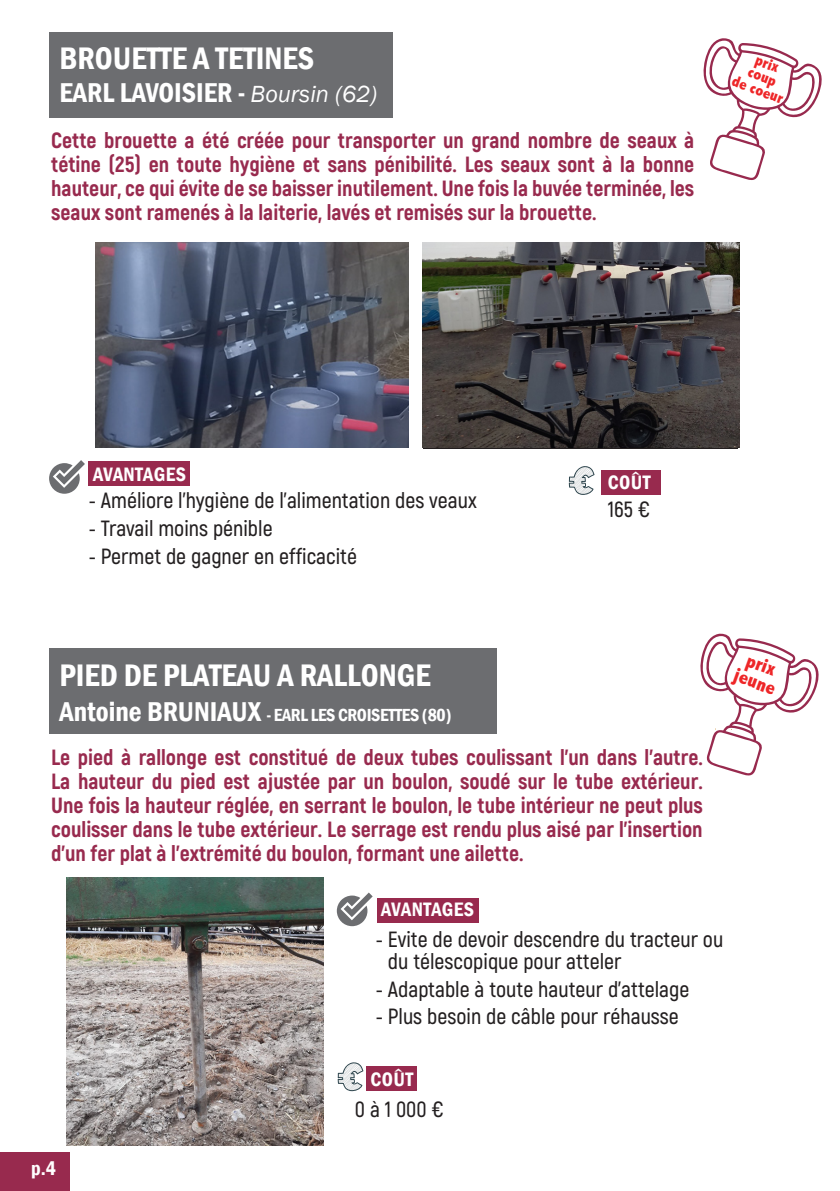
<style>
.page{position:relative;width:840px;height:1191px;background:#fff}
.page>*{position:absolute;margin:0;border:0;box-sizing:border-box;transform-origin:0 0}
.t1{font:600 condensed 32px "Franklin Gothic";color:#fff}
.t2{font:600 condensed 28px "Franklin Gothic";color:#fff}
.t3{font:800 22px/24px "Akrobat";color:#982a4e;text-align:justify}
.t4{font:600 22px/22px "Akrobat";color:#231f20}
.t5{font:600 condensed 20px "Franklin Gothic";letter-spacing:.02em;color:#fff}
.t6{font:800 condensed 20px/18px "Abadi";color:#ee2628;text-align:center}
.t7{font:600 condensed 18px "Franklin Gothic";letter-spacing:-.02em;color:#fff}
.t8{font:800 condensed 16px/14px "Abadi";color:#ee2628;text-align:center}
.s1{font-weight:400;font-style:italic;font-stretch:normal;font-size:24px}
.s2{font-size:28px}
</style>
<div class="page">
<div style="left:0;top:1152px;width:69px;height:39px;background:#982a4e"></div>
<div style="left:89px;top:461px;width:101px;height:25px;background:#982a4e"></div>
<div style="left:600px;top:469px;width:59px;height:25px;background:#982a4e"></div>
<div style="left:366px;top:1066px;width:50px;height:25px;background:#982a4e"></div>
<div style="left:377px;top:898px;width:101px;height:25px;background:#982a4e"></div>
<img style="left:67px;top:877px;width:256px;height:268px">
<div style="left:49px;top:33px;width:344px;height:85px;background:#6c6d70"></div>
<div style="left:49px;top:649px;width:447px;height:85px;background:#6c6d70"></div>
<svg style="left:49px;top:460px;width:36px;height:34px"></svg>
<svg style="left:568px;top:466px;width:26px;height:29px"></svg>
<svg style="left:336px;top:892px;width:36px;height:34px"></svg>
<svg style="left:337px;top:1062px;width:26px;height:29px"></svg>
<svg style="left:700px;top:633px;width:119px;height:143px"></svg>
<svg style="left:703px;top:38px;width:119px;height:142px"></svg>
<img style="left:96px;top:243px;width:312px;height:205px">
<img style="left:422px;top:243px;width:316px;height:205px">
<p class="t1" style="left:60px;top:37px;width:256px">BROUETTE A TETINES</p>
<p class="t2" style="left:60px;top:74px;width:319px">EARL LAVOISIER - <span class="s1">Boursin (62)</span></p>
<p class="t3" style="left:51px;top:128px;width:644px">Cette brouette a été créée pour transporter un grand nombre de seaux à tétine (25) en toute hygiène et sans pénibilité. Les seaux sont à la bonne hauteur, ce qui évite de se baisser inutilement. Une fois la buvée terminée, les seaux sont ramenés à la laiterie, lavés et remisés sur la brouette.</p>
<p class="t8" style="left:744px;top:47px;width:55px;rotate:20deg">prix coup<br>de coeur</p>
<p class="t5" style="left:93px;top:461px;width:94px">AVANTAGES</p>
<p class="t4" style="left:89px;top:490px;width:389px">- Améliore l’hygiène de l’alimentation des veaux</p>
<p class="t4" style="left:89px;top:517px;width:185px">- Travail moins pénible</p>
<p class="t4" style="left:89px;top:545px;width:269px">- Permet de gagner en efficacité</p>
<p class="t5" style="left:607px;top:469px;width:44px">COÛT</p>
<p class="t4" style="left:607px;top:498px;width:44px">165 €</p>
<p class="t1" style="left:60px;top:653px;width:372px">PIED DE PLATEAU A RALLONGE</p>
<p class="t7" style="left:60px;top:703px;width:393px"><span class="s2">Antoine BRUNIAUX</span> - EARL LES CROISETTES (80)</p>
<p class="t3" style="left:51px;top:745px;width:652px">Le pied à rallonge est constitué de deux tubes coulissant l’un dans l’autre.<br>La hauteur du pied est ajustée par un boulon, soudé sur le tube extérieur.<br>Une fois la hauteur réglée, en serrant le boulon, le tube intérieur ne peut plus coulisser dans le tube extérieur. Le serrage est rendu plus aisé par l’insertion d’un fer plat à l’extrémité du boulon, formant une ailette.</p>
<p class="t6" style="left:743px;top:649px;width:45px;rotate:20deg">prix jeune</p>
<p class="t5" style="left:381px;top:896px;width:94px">AVANTAGES</p>
<p class="t4" style="left:388px;top:928px;width:336px;text-indent:-12px">- Evite de devoir descendre du tracteur ou du télescopique pour atteler</p>
<p class="t4" style="left:375px;top:978px;width:315px">- Adaptable à toute hauteur d’attelage</p>
<p class="t4" style="left:375px;top:1005px;width:304px">- Plus besoin de câble pour réhausse</p>
<p class="t5" style="left:370px;top:1066px;width:44px">COÛT</p>
<p class="t4" style="left:355px;top:1097px;width:90px">0 à 1 000 €</p>
<p class="t5" style="left:31px;top:1155px;width:26px">p.4</p>
</div>
